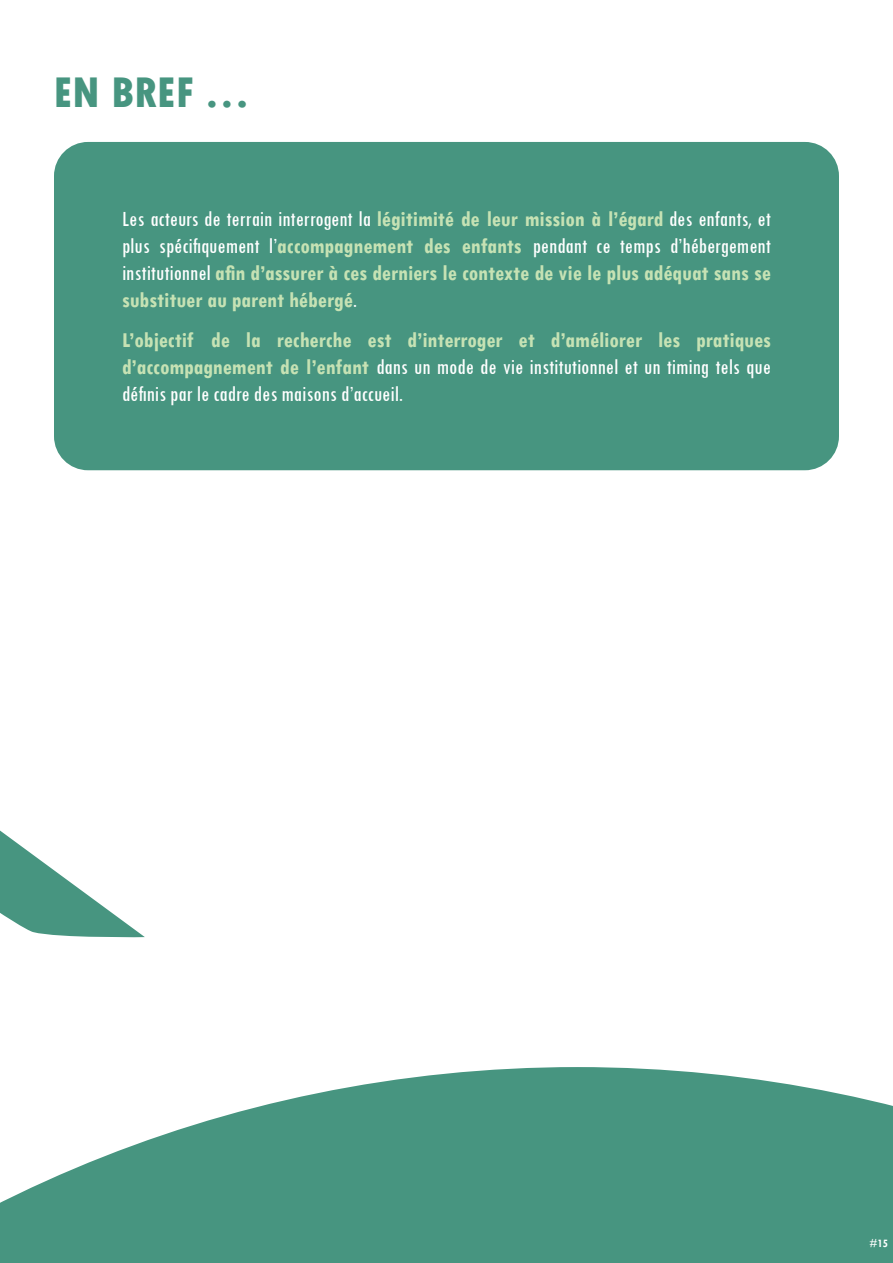
<style>
.page{position:relative;width:893px;height:1263px;background:#fff}
.page>*{position:absolute;margin:0;border:0;box-sizing:border-box;transform-origin:0 0}
.t1{font:800 condensed 45px "Tw Cen";color:#479580}
.t2{font:700 condensed 22.5px/27px "Tw Cen";color:#c6e2b4;text-align:justify}
.t3{font:700 condensed 12px "Tw Cen";color:#fff}
.s1{font-weight:400;color:#fff}
</style>
<div class="page">
<svg style="left:0;top:1067px;width:893px;height:196px;fill:#479580"></svg>
<div style="left:750px;top:1119px;width:143px;height:144px;background:#479580"></div>
<div style="left:54px;top:142px;width:785px;height:328px;background:#479580;border-radius:34px"></div>
<svg style="left:0;top:830px;width:145px;height:108px"></svg>
<h1 class="t1" style="left:53px;top:66px;width:198px">EN BREF …</h1>
<p class="t2" style="left:122px;top:205px;width:650px"><span class="s1">Les acteurs de terrain interrogent la</span> légitimité de leur mission à l’égard <span class="s1">des enfants, et plus spécifiquement l’</span>accompagnement des enfants <span class="s1">pendant ce temps d’hébergement institutionnel</span> afin d’assurer à ces derniers le contexte de vie le plus adéquat sans se substituer au parent hébergé<span class="s1">.</span></p>
<p class="t2" style="left:122px;top:326px;width:650px">L’objectif de la recherche est d’interroger et d’améliorer les pratiques d’accompagnement de l’enfant <span class="s1">dans un mode de vie institutionnel et un timing tels que définis par le cadre des maisons d’accueil.</span></p>
<p class="t3" style="left:870px;top:1236px;width:20px">#15</p>
</div>
